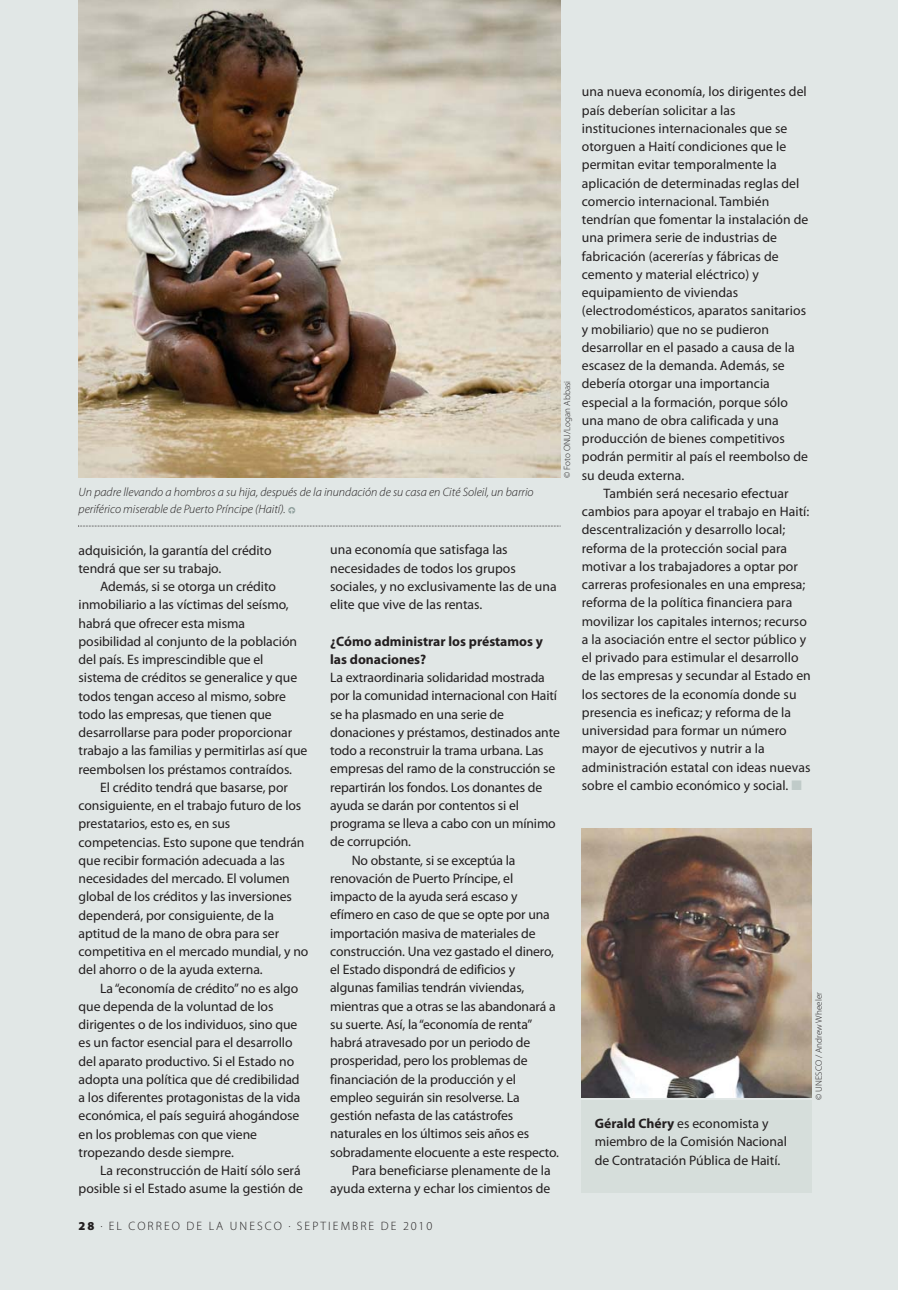
<style>
.page{position:relative;width:898px;height:1290px;background:#e1e7e6}
.page>*{position:absolute;margin:0;border:0;box-sizing:border-box;transform-origin:0 0}
.t1{font:13.65px/18.2px "Myriad Pro";letter-spacing:-.005em;color:#231f20}
.t2{font:700 13.65px/18.2px "Myriad Pro";color:#231f20}
.t3{font:italic 300 12.25px/16.8px "Myriad Pro";color:#231f20}
.t4{font:300 12.25px "Myriad Pro";letter-spacing:.17em;color:#231f20}
.t5{font:300 9.1px "Myriad Pro";color:#231f20}
.s1{font-family:"Officina Display ITC Arrows";font-weight:400;font-style:normal;font-size:10.67px;color:#8e9f9c}
.s2{color:#c0cbc9}
.s3{font-weight:700}
.s4{font-weight:900}
</style>
<div class="page">
<img style="left:582px;top:829px;width:230px;height:268px">
<div style="left:582px;top:1100px;width:230px;height:92px;background:#d6dedb"></div>
<img style="left:79px;top:0;width:481px;height:478px">
<svg style="left:78px;top:526px;width:483px;height:1px"></svg>
<p class="t3" style="left:79px;top:485px;width:456px">Un padre llevando a hombros a su hija, después de la inundación de su casa en Cité Soleil, un barrio periférico miserable de Puerto Príncipe (Haití). <span class="s1">L</span></p>
<p class="t5" style="left:563px;top:478px;width:99px;rotate:-90deg">© Foto ONU/Logan Abbasi</p>
<p class="t1" style="left:79px;top:542px;width:194px">adquisición, la garantía del crédito tendrá que ser su trabajo.</p>
<p class="t1" style="left:79px;top:578px;width:230px;text-indent:22px">Además, si se otorga un crédito inmobiliario a las víctimas del seísmo, habrá que ofrecer esta misma posibilidad al conjunto de la población del país. Es imprescindible que el sistema de créditos se generalice y que todos tengan acceso al mismo, sobre todo las empresas, que tienen que desarrollarse para poder proporcionar trabajo a las familias y permitirlas así que reembolsen los préstamos contraídos.</p>
<p class="t1" style="left:79px;top:779px;width:231px;text-indent:22px">El crédito tendrá que basarse, por consiguiente, en el trabajo futuro de los prestatarios, esto es, en sus competencias. Esto supone que tendrán que recibir formación adecuada a las necesidades del mercado. El volumen global de los créditos y las inversiones dependerá, por consiguiente, de la aptitud de la mano de obra para ser competitiva en el mercado mundial, y no del ahorro o de la ayuda externa.</p>
<p class="t1" style="left:79px;top:980px;width:223px;text-indent:22px">La “economía de crédito” no es algo que dependa de la voluntad de los dirigentes o de los individuos, sino que es un factor esencial para el desarrollo del aparato productivo. Si el Estado no adopta una política que dé credibilidad a los diferentes protagonistas de la vida económica, el país seguirá ahogándose en los problemas con que viene tropezando desde siempre.</p>
<p class="t1" style="left:79px;top:1162px;width:226px;text-align:right">La reconstrucción de Haití sólo será posible si el Estado asume la gestión de</p>
<p class="t1" style="left:330px;top:541px;width:228px">una economía que satisfaga las necesidades de todos los grupos sociales, y no exclusivamente las de una elite que vive de las rentas.</p>
<p class="t2" style="left:330px;top:633px;width:214px">¿Cómo administrar los préstamos y las donaciones?</p>
<p class="t1" style="left:330px;top:669px;width:216px">La extraordinaria solidaridad mostrada</p>
<p class="t1" style="left:330px;top:687px;width:228px">por la comunidad internacional con Haití</p>
<p class="t1" style="left:330px;top:706px;width:175px">se ha plasmado en una serie de</p>
<p class="t1" style="left:330px;top:724px;width:231px">donaciones y préstamos, destinados ante</p>
<p class="t1" style="left:330px;top:742px;width:215px">todo a reconstruir la trama urbana. Las</p>
<p class="t1" style="left:330px;top:761px;width:227px">empresas del ramo de la construcción se</p>
<p class="t1" style="left:330px;top:779px;width:214px">repartirán los fondos. Los donantes de</p>
<p class="t1" style="left:330px;top:797px;width:190px">ayuda se darán por contentos si el</p>
<p class="t1" style="left:330px;top:815px;width:227px">programa se lleva a cabo con un mínimo</p>
<p class="t1" style="left:330px;top:834px;width:82px">de corrupción.</p>
<p class="t1" style="left:352px;top:852px;width:165px">No obstante, si se exceptúa la</p>
<p class="t1" style="left:330px;top:870px;width:185px">renovación de Puerto Príncipe, el</p>
<p class="t1" style="left:330px;top:888px;width:189px">impacto de la ayuda será escaso y</p>
<p class="t1" style="left:330px;top:907px;width:221px">efímero en caso de que se opte por una</p>
<p class="t1" style="left:330px;top:925px;width:207px">importación masiva de materiales de</p>
<p class="t1" style="left:330px;top:943px;width:225px">construcción. Una vez gastado el dinero,</p>
<p class="t1" style="left:330px;top:961px;width:186px">el Estado dispondrá de edificios y</p>
<p class="t1" style="left:330px;top:980px;width:196px">algunas familias tendrán viviendas,</p>
<p class="t1" style="left:330px;top:998px;width:227px">mientras que a otras se las abandonará a</p>
<p class="t1" style="left:330px;top:1016px;width:203px">su suerte. Así, la “economía de renta”</p>
<p class="t1" style="left:330px;top:1034px;width:202px">habrá atravesado por un periodo de</p>
<p class="t1" style="left:330px;top:1053px;width:199px">prosperidad, pero los problemas de</p>
<p class="t1" style="left:330px;top:1071px;width:187px">financiación de la producción y el</p>
<p class="t1" style="left:330px;top:1089px;width:191px">empleo seguirán sin resolverse. La</p>
<p class="t1" style="left:330px;top:1107px;width:185px">gestión nefasta de las catástrofes</p>
<p class="t1" style="left:330px;top:1126px;width:201px">naturales en los últimos seis años es</p>
<p class="t1" style="left:330px;top:1144px;width:230px">sobradamente elocuente a este respecto.</p>
<p class="t1" style="left:352px;top:1162px;width:200px">Para beneficiarse plenamente de la</p>
<p class="t1" style="left:330px;top:1180px;width:222px">ayuda externa y echar los cimientos de</p>
<p class="t1" style="left:582px;top:83px;width:228px">una nueva economía, los dirigentes del país deberían solicitar a las instituciones internacionales que se otorguen a Haití condiciones que le permitan evitar temporalmente la aplicación de determinadas reglas del comercio internacional. También tendrían que fomentar la instalación de una primera serie de industrias de fabricación (acererías y fábricas de cemento y material eléctrico) y equipamiento de viviendas (electrodomésticos, aparatos sanitarios y mobiliario) que no se pudieron desarrollar en el pasado a causa de la escasez de la demanda. Además, se debería otorgar una importancia especial a la formación, porque sólo una mano de obra calificada y una producción de bienes competitivos podrán permitir al país el reembolso de su deuda externa.</p>
<p class="t1" style="left:582px;top:485px;width:231px;text-indent:22px">También será necesario efectuar cambios para apoyar el trabajo en Haití: descentralización y desarrollo local; reforma de la protección social para motivar a los trabajadores a optar por carreras profesionales en una empresa; reforma de la política financiera para movilizar los capitales internos; recurso a la asociación entre el sector público y el privado para estimular el desarrollo de las empresas y secundar al Estado en los sectores de la economía donde su presencia es ineficaz; y reforma de la universidad para formar un número mayor de ejecutivos y nutrir a la administración estatal con ideas nuevas sobre el cambio económico y social. <span class="s2">■</span></p>
<p class="t1" style="left:595px;top:1115px;width:194px"><span class="s3">Gérald Chéry</span> es economista y miembro de la Comisión Nacional de Contratación Pública de Haití.</p>
<p class="t5" style="left:815px;top:1100px;width:109px;rotate:-90deg">© UNESCO / Andrew Wheeler</p>
<p class="t4" style="left:79px;top:1221px;width:355px"><span class="s4">28</span> . EL CORREO DE LA UNESCO . SEPTIEMBRE DE 2010</p>
</div>
